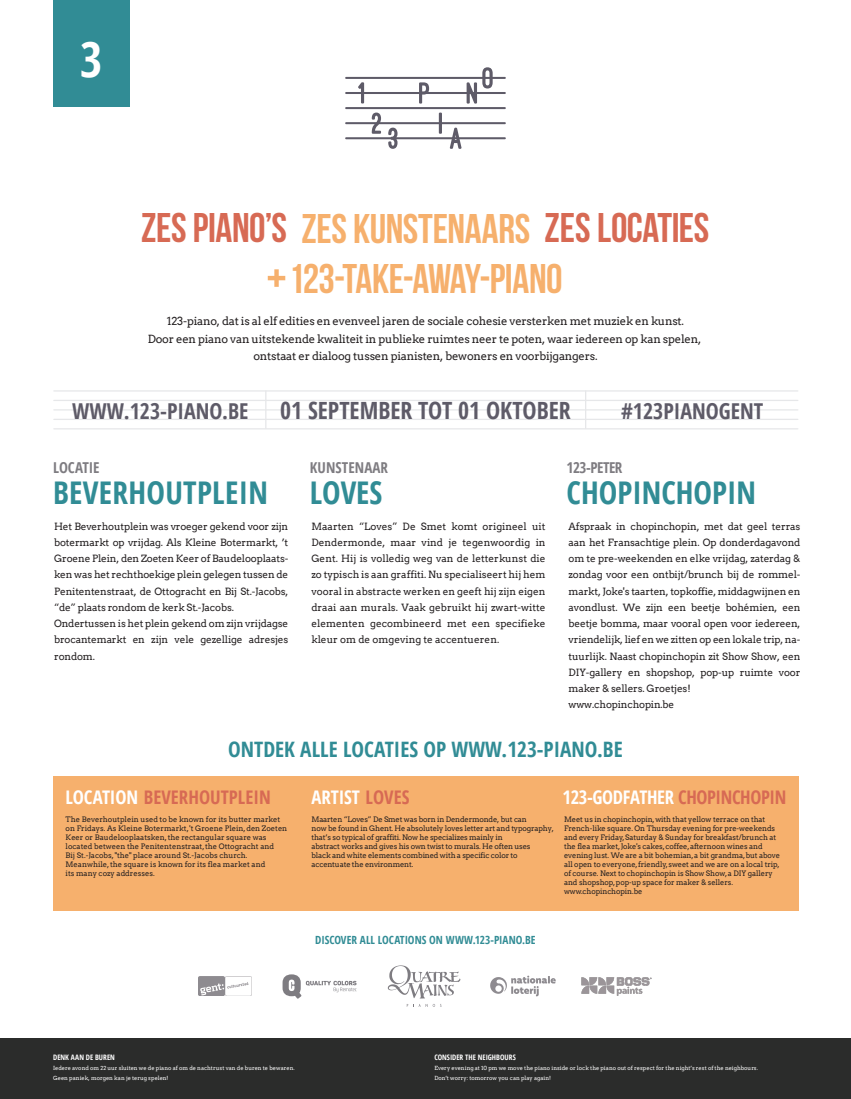
<style>
.page{position:relative;width:851px;height:1099px;background:#fff}
.page>*{position:absolute;margin:0;border:0;box-sizing:border-box;transform-origin:0 0}
.t1{font:700 condensed 48.06px "Open Sans";color:#fff}
.t2{font:41.44px/50.4px "Bebas Neue";letter-spacing:-.01em;color:#f6b06d;text-align:center}
.t3{font:700 condensed 31.25px "Open Sans";color:#318c95}
.t4{font:700 condensed 23.75px "Open Sans";color:#5e5b68}
.t5{font:700 condensed 21.88px "Open Sans";color:#5e5b68}
.t6{font:700 condensed 21.25px "Open Sans";color:#318c95}
.t7{font:700 condensed 18.75px "Open Sans";letter-spacing:-.02em;color:#fff}
.t8{font:700 condensed 18.75px "Open Sans";color:#d76a54}
.t9{font:700 condensed 18.75px "Open Sans";color:#fff}
.t10{font:700 condensed 15px "Open Sans";letter-spacing:-.005em;color:#7e7c81}
.t11{font:700 condensed 15px "Open Sans";letter-spacing:-.03em;color:#7e7c81}
.t12{font:11.25px/17.5px "Arvo";letter-spacing:-.02em;color:#231f20;text-align:center}
.t13{font:700 condensed 11.25px "Open Sans";color:#318c95}
.t14{font:10px/16.2px "Arvo";letter-spacing:-.015em;color:#231f20}
.t15{font:7.5px/9.1px "Arvo";letter-spacing:-.01em;color:#231f20}
.t16{font:700 condensed 7.5px "Open Sans";color:#fff}
.t17{font:5.62px/10px "Arvo";color:#fff}
.s1{color:#d76a54}
.s2{color:#fff}
</style>
<div class="page">
<div style="left:0;top:1038px;width:850px;height:60px;background:#2b2c2b"></div>
<div style="left:53px;top:776px;width:745px;height:134px;background:#f6b06d"></div>
<div style="left:53px;top:0;width:76px;height:107px;background:#318c95"></div>
<svg style="left:53px;top:390px;width:745px;height:39px"></svg>
<svg style="left:268px;top:269px;width:17px;height:18px"></svg>
<hr style="left:345px;top:77px;width:160px;height:2px;background:#5e5b68">
<hr style="left:345px;top:92px;width:160px;height:2px;background:#5e5b68">
<hr style="left:345px;top:107px;width:160px;height:2px;background:#5e5b68">
<hr style="left:345px;top:122px;width:160px;height:2px;background:#5e5b68">
<hr style="left:345px;top:137px;width:160px;height:2px;background:#5e5b68">
<svg style="left:419px;top:82px;width:10px;height:22px"></svg>
<hr style="left:439px;top:113px;width:3px;height:21px;background:#5e5b68">
<svg style="left:449px;top:128px;width:12px;height:21px"></svg>
<svg style="left:466px;top:67px;width:26px;height:37px"></svg>
<svg style="left:358px;top:82px;width:6px;height:21px"></svg>
<svg style="left:372px;top:113px;width:9px;height:21px"></svg>
<svg style="left:388px;top:128px;width:9px;height:21px"></svg>
<img style="left:198px;top:976px;width:53px;height:19px">
<svg style="left:490px;top:975px;width:66px;height:21px"></svg>
<svg style="left:387px;top:965px;width:73px;height:41px"></svg>
<img style="left:581px;top:977px;width:71px;height:19px">
<svg style="left:282px;top:974px;width:74px;height:24px"></svg>
<h1 class="t1" style="left:80px;top:26px;width:24px">3</h1>
<h2 class="t2" style="left:141px;top:202px;width:569px"><span class="s1">ZESPIANO’S</span> ZES KUNSTENAARS <span class="s1">ZES LOCATIES<br></span>123-TAKE-AWAY-PIANO</h2>
<p class="t12" style="left:148px;top:312px;width:555px">123-piano, dat is al elf edities en evenveel jaren de sociale cohesie versterken met muziek en kunst.<br>Door een piano van uitstekende kwaliteit in publieke ruimtes neer te poten, waar iedereen op kan spelen, ontstaat er dialoog tussen pianisten, bewoners en voorbijgangers.</p>
<h3 class="t5" style="left:72px;top:395px;width:178px">WWW.123-PIANO.BE</h3>
<h3 class="t4" style="left:280px;top:394px;width:292px">01 SEPTEMBER TOT 01 OKTOBER</h3>
<h3 class="t5" style="left:621px;top:395px;width:144px">#123PIANOGENT</h3>
<h3 class="t10" style="left:53px;top:457px;width:48px">LOCATIE</h3>
<h3 class="t3" style="left:53px;top:471px;width:216px">BEVERHOUTPLEIN</h3>
<p class="t14" style="left:54px;top:518px;width:236px">Het Beverhoutplein was vroeger gekend voor zijn botermarkt op vrijdag. Als Kleine Botermarkt, ’t Groene Plein, den Zoeten Keer of Baudelooplaats&shy;ken was het rechthoekige plein gelegen tussen de Penitentenstraat, de Ottogracht en Bij St.-Jacobs, “de” plaats rondom de kerk St.-Jacobs.<br>Ondertussen is het plein gekend om zijn vrijdagse brocantemarkt en zijn vele gezellige adresjes rondom.</p>
<h3 class="t10" style="left:310px;top:457px;width:80px">KUNSTENAAR</h3>
<h3 class="t3" style="left:310px;top:471px;width:74px">LOVES</h3>
<p class="t14" style="left:311px;top:518px;width:236px;text-align:justify">Maarten “Loves” De Smet komt origineel uit Dendermonde, maar vind je tegenwoordig in Gent. Hij is volledig weg van de letterkunst die zo typisch is aan graffiti. Nu specialiseert hij hem vooral in abstracte werken en geeft hij zijn eigen draai aan murals. Vaak gebruikt hij zwart-witte elementen gecombineerd met een specifieke kleur om de omgeving te accentueren.</p>
<h3 class="t11" style="left:566px;top:457px;width:57px">123-PETER</h3>
<h3 class="t3" style="left:566px;top:471px;width:191px">CHOPINCHOPIN</h3>
<p class="t14" style="left:568px;top:518px;width:233px">Afspraak in chopinchopin, met dat geel terras aan het Fransachtige plein. Op donderdagavond om te pre-weekenden en elke vrijdag, zaterdag &amp; zondag voor een ontbijt/brunch bij de rommel&shy;markt, Joke's taarten, topkoffie, middagwijnen en avondlust. We zijn een beetje bohémien, een beetje bomma, maar vooral open voor iedereen, vriendelijk, lief en we zitten op een lokale trip, na&shy;tuurlijk. Naast chopinchopin zit Show Show, een DIY-gallery en shopshop, pop-up ruimte voor maker &amp; sellers. Groetjes!<br>www.chopinchopin.be</p>
<h3 class="t6" style="left:228px;top:734px;width:396px">ONTDEK ALLE LOCATIES OP WWW.123-PIANO.BE</h3>
<h3 class="t8" style="left:66px;top:784px;width:207px"><span class="s2">LOCATION</span> BEVERHOUTPLEIN</h3>
<p class="t15" style="left:66px;top:814px;width:223px">The Beverhoutplein used to be known for its butter market on Fridays. As Kleine Botermarkt, 't Groene Plein, den Zoeten Keer or Baudelooplaatsken, the rectangular square was located between the Penitentenstraat, the Ottogracht and<br>Bij St.-Jacobs, "the" place around St.-Jacobs church.<br>Meanwhile, the square is known for its flea market and<br>its many cozy addresses.</p>
<h3 class="t7" style="left:562px;top:783px;width:225px">123-GODFATHER <span class="s1">CHOPINCHOPIN</span></h3>
<h3 class="t9" style="left:311px;top:784px;width:99px">ARTIST <span class="s1">LOVES</span></h3>
<p class="t15" style="left:311px;top:814px;width:244px">Maarten “Loves” De Smet was born in Dendermonde, but can<br>now be found in Ghent. He absolutely loves letter art and typography, that’s so typical of graffiti. Now he specializes mainly in<br>abstract works and gives his own twist to murals. He often uses<br>black and white elements combined with a specific color to accentuate the environment.</p>
<p class="t15" style="left:564px;top:814px;width:217px">Meet us in chopinchopin, with that yellow terrace on that French-like square. On Thursday evening for pre-weekends and every Friday, Saturday &amp; Sunday for breakfast/brunch at the flea market, Joke's cakes, coffee, afternoon wines and evening lust. We are a bit bohemian, a bit grandma, but above all open to everyone, friendly, sweet and we are on a local trip, of course. Next to chopinchopin is Show Show, a DIY gallery and shopshop, pop-up space for maker &amp; sellers. www.chopinchopin.be</p>
<p class="t13" style="left:315px;top:931px;width:222px">DISCOVER ALL LOCATIONS ON WWW.123-PIANO.BE</p>
<p class="t16" style="left:53px;top:1052px;width:63px">DENK AAN DE BUREN</p>
<p class="t17" style="left:53px;top:1063px;width:243px">Iedere avond om 22 uur sluiten we de piano af om de nachtrust van de buren te bewaren.<br>Geen paniek, morgen kan je terug spelen!</p>
<p class="t16" style="left:434px;top:1052px;width:83px">CONSIDER THE NEIGHBOURS</p>
<p class="t17" style="left:434px;top:1063px;width:325px">Every evening at 10 pm we move the piano inside or lock the piano out of respect for the night’s rest of the neighbours.<br>Don’t worry: tomorrow you can play again!</p>
</div>
